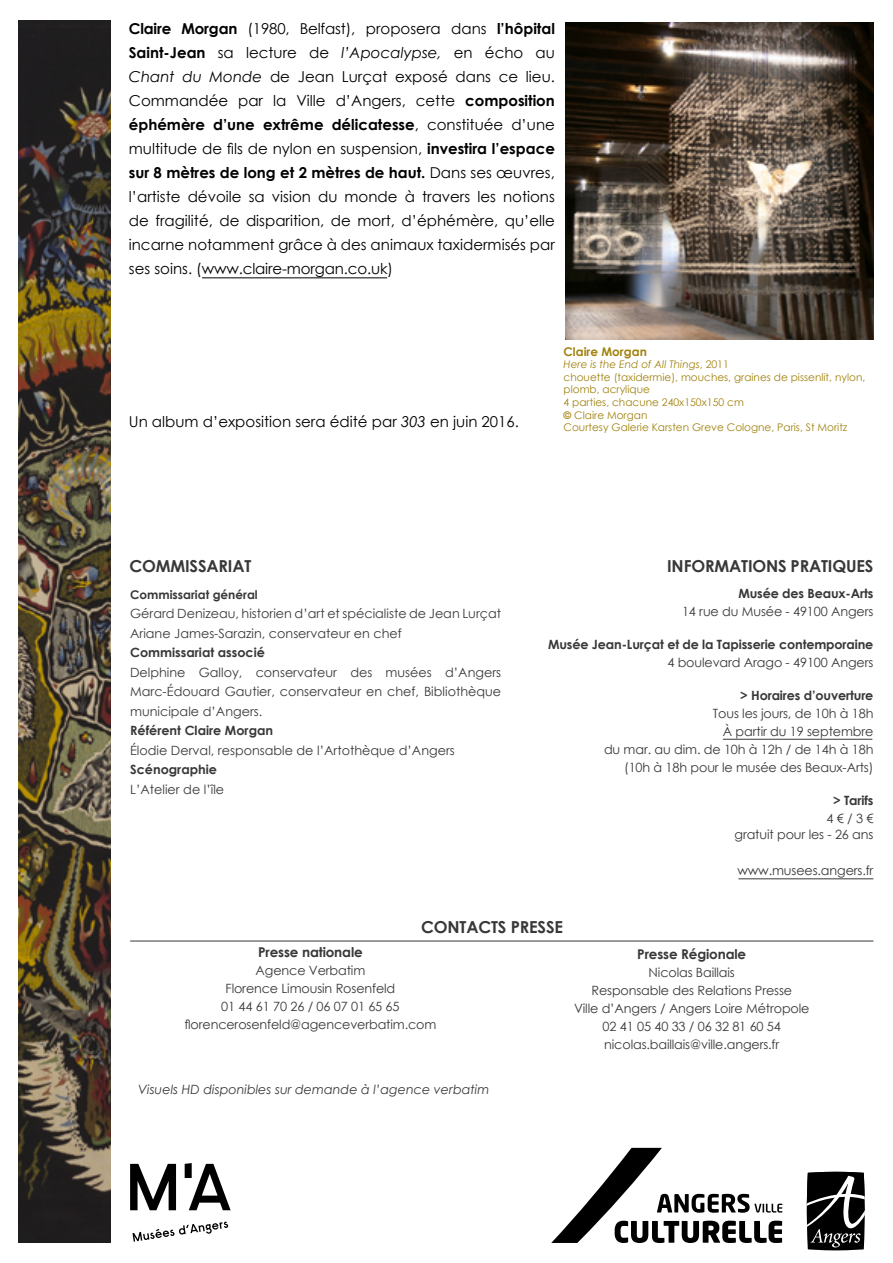
<style>
.page{position:relative;width:893px;height:1263px;background:#fff}
.page>*{position:absolute;margin:0;border:0;box-sizing:border-box;transform-origin:0 0}
.t1{font:700 16.5px "Century Gothic";letter-spacing:-.01em;color:#383839}
.t2{font:15px/24px "Century Gothic";color:#000;text-align:justify}
.t3{font:700 13.5px "Century Gothic";letter-spacing:-.01em;color:#383839}
.t4{font:12.75px/18px "Century Gothic";letter-spacing:-.01em;color:#383839;text-align:center}
.t5{font:700 12.75px "Century Gothic";letter-spacing:-.01em;color:#383839}
.t6{font:italic 12.75px "Century Gothic";color:#383839}
.t7{font:700 12px "Century Gothic";color:#383839}
.t8{font:700 12px "Century Gothic";color:#a1820e}
.t9{font:10.5px/12.6px "Century Gothic";color:#a1820e}
.s1{font-weight:700}
.s2{font-style:italic}
</style>
<div class="page">
<img style="left:18px;top:20px;width:93px;height:1222px">
<svg style="left:806px;top:1171px;width:59px;height:80px;background:#393939"></svg>
<svg style="left:551px;top:1148px;width:231px;height:95px"></svg>
<hr style="left:738px;top:878px;width:135px;height:1px;background:#383839">
<img style="left:566px;top:23px;width:307px;height:316px">
<hr style="left:202px;top:277px;width:185px;height:1px;background:#000">
<hr style="left:723px;top:739px;width:149px;height:1px;background:#383839">
<hr style="left:130px;top:941px;width:743px;height:1px;background:#383839">
<svg style="left:130px;top:1163px;width:101px;height:47px"></svg>
<svg style="left:132px;top:1221px;width:96px;height:21px"></svg>
<p class="t2" style="left:129px;top:16px;width:428px"><span class="s1">Claire Morgan</span> (1980, Belfast), proposera dans <span class="s1">l’hôpital Saint-Jean</span> sa lecture de <span class="s2">l’Apocalypse,</span> en écho au <span class="s2">Chant du Monde</span> de Jean Lurçat exposé dans ce lieu.<br>Commandée par la Ville d’Angers, cette <span class="s1">composition éphémère d’une extrême délicatesse</span>, constituée d’une multitude de fils de nylon en suspension, <span class="s1">investira l’espace sur 8 mètres de long et 2 mètres de haut.</span> Dans ses œuvres, l’artiste dévoile sa vision du monde à travers les notions de fragilité, de disparition, de mort, d’éphémère, qu’elle incarne notamment grâce à des animaux taxidermisés par ses soins. (www.claire-morgan.co.uk)</p>
<p class="t2" style="left:129px;top:409px;width:392px">Un album d’exposition sera édité par <span class="s2">303</span> en juin 2016.</p>
<p class="t8" style="left:564px;top:342px;width:85px">Claire Morgan</p>
<p class="t9" style="left:564px;top:358px;width:303px"><span class="s2">Here is the End of All Things</span>, 2011<br>chouette (taxidermie), mouches, graines de pissenlit, nylon, plomb, acrylique<br>4 parties, chacune 240x150x150 cm<br><span class="s1">©</span> Claire Morgan<br>Courtesy Galerie Karsten Greve Cologne, Paris, St Moritz</p>
<p class="t1" style="left:129px;top:553px;width:123px">COMMISSARIAT</p>
<p class="t1" style="left:667px;top:553px;width:208px">INFORMATIONS PRATIQUES</p>
<p class="t5" style="left:738px;top:583px;width:137px">Musée des Beaux-Arts</p>
<p class="t4" style="left:682px;top:602px;width:193px">14 rue du Musée - 49100 Angers</p>
<p class="t5" style="left:548px;top:634px;width:327px">Musée Jean-Lurçat et de la Tapisserie contemporaine</p>
<p class="t4" style="left:667px;top:653px;width:208px">4 boulevard Arago - 49100 Angers</p>
<p class="t5" style="left:740px;top:685px;width:135px">&gt; Horaires d’ouverture</p>
<p class="t4" style="left:604px;top:704px;width:271px;text-align:right">Tous les jours, de 10h à 18h<br>à partir du 19 septembre<br>du mar. au dim. de 10h à 12h / de 14h à 18h (10h à 18h pour le musée des Beaux-Arts)</p>
<p class="t5" style="left:833px;top:790px;width:42px">&gt; Tarifs</p>
<p class="t4" style="left:735px;top:810px;width:140px;line-height:16.5px;text-align:right">4 € / 3 €<br>gratuit pour les - 26 ans</p>
<p class="t4" style="left:737px;top:861px;width:138px">www.musees.angers.fr</p>
<p class="t7" style="left:130px;top:585px;width:129px">Commissariat général</p>
<p class="t4" style="left:130px;top:604px;width:373px;line-height:19.5px;text-align:left">Gérard Denizeau, historien d’art et spécialiste de Jean Lurçat<br>Ariane James-Sarazin, conservateur en chef</p>
<p class="t5" style="left:130px;top:643px;width:136px">Commissariat associé</p>
<p class="t4" style="left:130px;top:662px;width:372px;line-height:19.5px;text-align:justify">Delphine Galloy, conservateur des musées d’Angers Marc-Édouard Gautier, conservateur en chef, Bibliothèque municipale d’Angers.</p>
<p class="t5" style="left:130px;top:721px;width:145px">Référent Claire Morgan</p>
<p class="t4" style="left:130px;top:741px;width:326px">Élodie Derval, responsable de l’Artothèque d’Angers</p>
<p class="t5" style="left:130px;top:760px;width:88px">Scénographie</p>
<p class="t4" style="left:130px;top:780px;width:96px">L’Atelier de l’île</p>
<p class="t1" style="left:421px;top:914px;width:143px">CONTACTS PRESSE</p>
<p class="t3" style="left:258px;top:942px;width:106px">Presse nationale</p>
<p class="t4" style="left:185px;top:961px;width:253px">Agence Verbatim<br>Florence Limousin Rosenfeld<br>01 44 61 70 26 / 06 07 01 65 65 florencerosenfeld@agenceverbatim.com</p>
<p class="t3" style="left:637px;top:943px;width:110px">Presse Régionale</p>
<p class="t4" style="left:574px;top:963px;width:237px">Nicolas Baillais<br>Responsable des Relations Presse<br>Ville d’Angers / Angers Loire Métropole<br>02 41 05 40 33 / 06 32 81 60 54 nicolas.baillais@ville.angers.fr</p>
<p class="t6" style="left:138px;top:1080px;width:353px">Visuels HD disponibles sur demande à l’agence verbatim</p>
</div>
